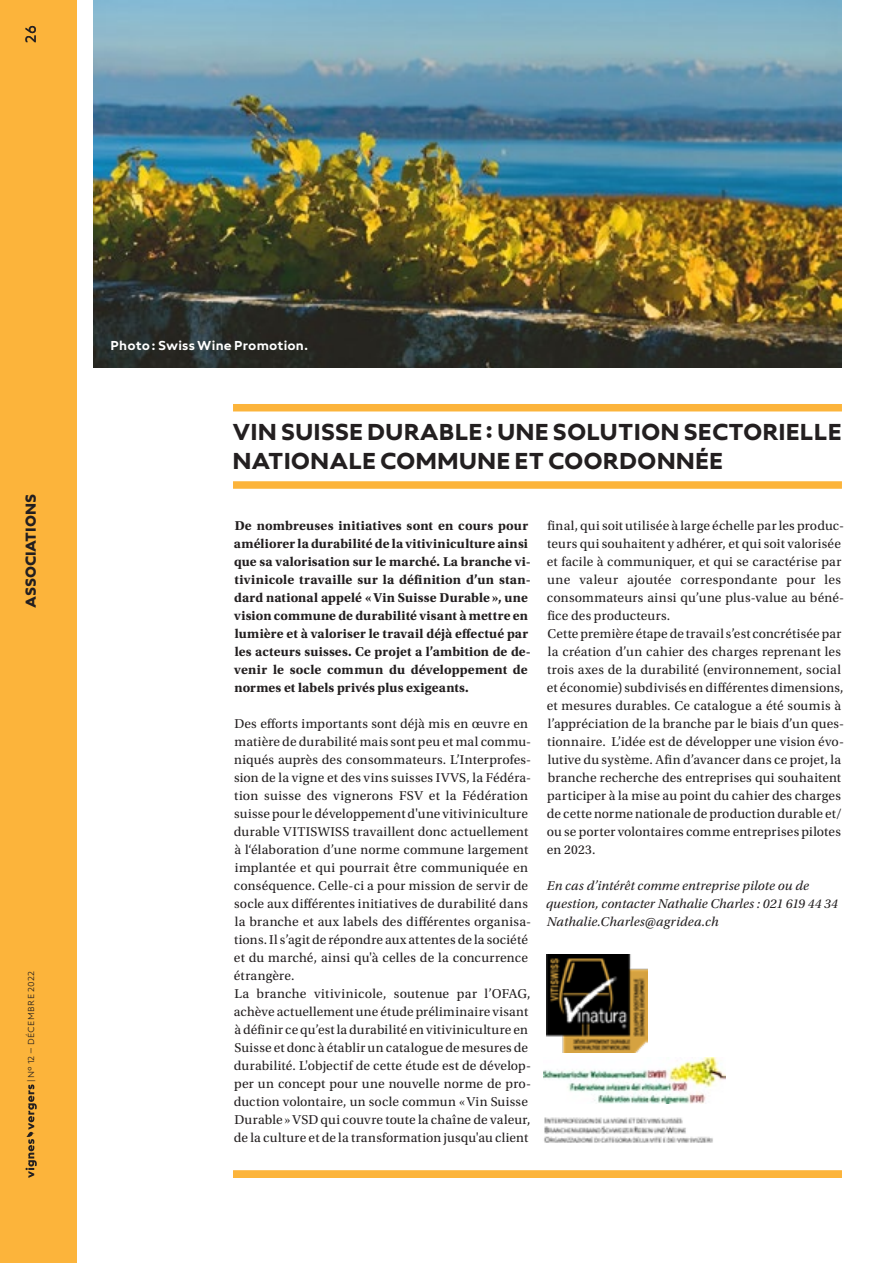
<style>
.page{position:relative;width:893px;height:1263px;background:#fff}
.page>*{position:absolute;margin:0;border:0;box-sizing:border-box;transform-origin:0 0}
.t1{font:700 24px/28.8px "neue Radial A Extra";color:#231f20}
.t2{font:15px "neue Radial A Black";color:#231f20}
.t3{font:15px "neue Radial A Regular";color:#231f20}
.t4{font:13.5px/18px "Utopia Std";letter-spacing:.015em;color:#231f20}
.t5{font:700 13.5px/18px "Utopia Std";letter-spacing:.01em;color:#231f20}
.t6{font:italic 13.5px/18px "Utopia Std";letter-spacing:.01em;color:#231f20}
.t7{font:13.5px "neue Radial A Bold";letter-spacing:.015em;color:#fff}
.t8{font:9px "neue Radial A Light";letter-spacing:.045em;color:#231f20}
</style>
<div class="page">
<div style="left:233px;top:1170px;width:609px;height:8px;background:#fcb43b"></div>
<img style="left:94px;top:0;width:748px;height:368px">
<div style="left:233px;top:404px;width:609px;height:7px;background:#fcb43b"></div>
<div style="left:233px;top:481px;width:609px;height:8px;background:#fcb43b"></div>
<img style="left:546px;top:954px;width:102px;height:98px">
<img style="left:543px;top:1057px;width:182px;height:47px">
<img style="left:544px;top:1117px;width:169px;height:26px">
<div style="left:0;top:0;width:77px;height:1263px;background:#fcb43b"></div>
<hr style="left:892px;top:0;width:1px;height:620px;background:#7baf56">
<svg style="left:26px;top:1084px;width:11px;height:94px"></svg>
<p class="t3" style="left:22px;top:43px;width:19px;rotate:-90deg">26</p>
<p class="t2" style="left:22px;top:608px;width:115px;rotate:-90deg">ASSOCIATIONS</p>
<p class="t8" style="left:26px;top:1082px;width:113px;rotate:-90deg">| Nº 12 – DÉCEMBRE 2022</p>
<p class="t7" style="left:111px;top:337px;width:199px">Photo: Swiss Wine Promotion.</p>
<h1 class="t1" style="left:232px;top:417px;width:611px">VIN SUISSE DURABLE: UNE SOLUTION SECTORIELLE<br>NATIONALE COMMUNE ET COORDONNÉE</h1>
<p class="t5" style="left:234px;top:517px;width:298px">De nombreuses initiatives sont en cours pour améliorer la durabilité de la vitiviniculture ainsi que sa valorisation sur le marché. La branche vi&shy;tivinicole travaille sur la définition d’un stan&shy;dard national appelé «Vin Suisse Durable», une vision commune de durabilité visant à mettre en lumière et à valoriser le travail déjà effectué par les acteurs suisses. Ce projet a l’ambition de de&shy;venir le socle commun du développement de normes et labels privés plus exigeants.</p>
<p class="t4" style="left:234px;top:715px;width:299px">Des efforts importants sont déjà mis en œuvre en matière de durabilité mais sont peu et mal commu&shy;niqués auprès des consommateurs. L’Interprofes&shy;sion de la vigne et des vins suisses IVVS, la Fédéra&shy;tion suisse des vignerons FSV et la Fédération suisse pour le développement d'une vitiviniculture durable VITISWISS travaillent donc actuellement à l‘élaboration d’une norme commune largement implantée et qui pourrait être communiquée en conséquence. Celle-ci a pour mission de servir de socle aux différentes initiatives de durabilité dans la branche et aux labels des différentes organisa&shy;tions. Il s’agit de répondre aux attentes de la société et du marché, ainsi qu'à celles de la concurrence étrangère.<br>La branche vitivinicole, soutenue par l’OFAG, achève actuellement une étude préliminaire visant à définir ce qu’est la durabilité en vitiviniculture en Suisse et donc à établir un catalogue de mesures de durabilité. L'objectif de cette étude est de dévelop&shy;per un concept pour une nouvelle norme de pro&shy;duction volontaire, un socle commun «Vin Suisse Durable » VSD qui couvre toute la chaîne de valeur, de la culture et de la transformation jusqu'au client</p>
<p class="t4" style="left:547px;top:517px;width:299px">final, qui soit utilisée à large échelle par les produc&shy;teurs qui souhaitent y adhérer, et qui soit valorisée et facile à communiquer, et qui se caractérise par une valeur ajoutée correspondante pour les consommateurs ainsi qu’une plus-value au béné&shy;fice des producteurs.<br>Cette première étape de travail s’est concrétisée par la création d’un cahier des charges reprenant les trois axes de la durabilité (environnement, social et économie) subdivisés en différentes dimensions, et mesures durables. Ce catalogue a été soumis à l’appréciation de la branche par le biais d’un ques&shy;tionnaire. L’idée est de développer une vision évo&shy;lutive du système. Afin d’avancer dans ce projet, la branche recherche des entreprises qui souhaitent participer à la mise au point du cahier des charges de cette norme nationale de production durable et/ ou se porter volontaires comme entreprises pilotes en 2023.</p>
<p class="t6" style="left:546px;top:877px;width:293px">En cas d’intérêt comme entreprise pilote ou de question, contacter Nathalie Charles : 021 619 44 34<br>Nathalie.Charles@agridea.ch</p>
</div>
